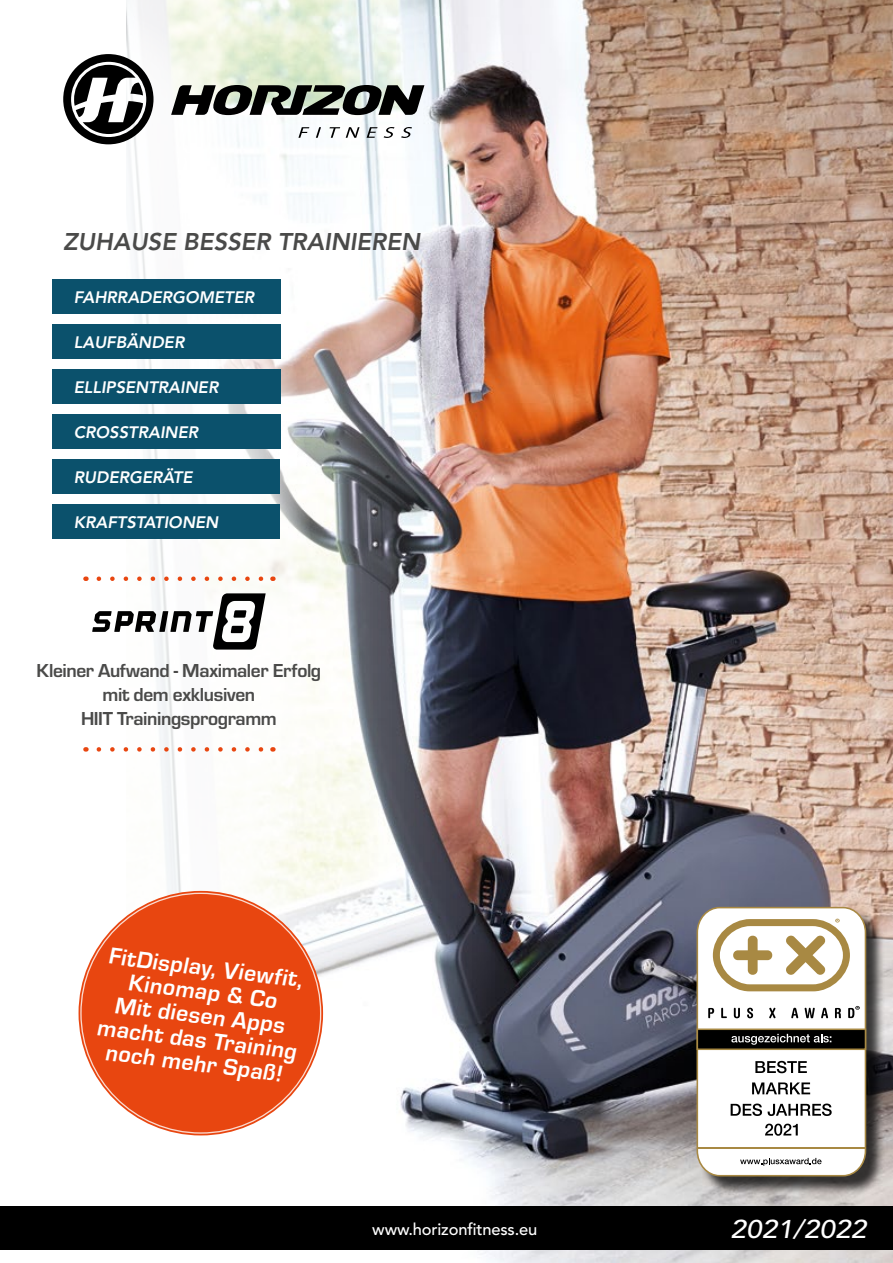
<style>
.page{position:relative;width:893px;height:1263px;background:#fff}
.page>*{position:absolute;margin:0;border:0;box-sizing:border-box;transform-origin:0 0}
.t1{font:italic 500 25.5px "Avenir LT Std";color:#fff;scale:1.1 1}
.t2{font:700 24px/24px "Eurostile";color:#fff;text-align:center}
.t3{font:italic 800 24px "Avenir LT Std";color:#4a4a49}
.t4{font:700 19.5px/24px "Eurostile";letter-spacing:-.02em;color:#4a4a49;text-align:center}
.t5{font:italic 800 16.5px "Avenir LT Std";color:#fff}
.t6{font:500 16.5px "Avenir LT Std";letter-spacing:-.01em;color:#fff}
</style>
<div class="page">
<img style="left:126px;top:0;width:767px;height:1263px">
<svg style="left:52px;top:11px;width:260px;height:1195px"></svg>
<div style="left:53px;top:279px;width:228px;height:34px;background:#0b516c"></div>
<div style="left:53px;top:460px;width:227px;height:34px;background:#0b516c"></div>
<div style="left:53px;top:324px;width:228px;height:34px;background:#0b516c"></div>
<div style="left:53px;top:369px;width:228px;height:34px;background:#0b516c"></div>
<div style="left:53px;top:415px;width:228px;height:34px;background:#0b516c"></div>
<svg style="left:92px;top:593px;width:174px;height:57px"></svg>
<div style="left:53px;top:505px;width:227px;height:34px;background:#0b516c"></div>
<svg style="left:99px;top:747px;width:167px;height:5px"></svg>
<svg style="left:99px;top:576px;width:167px;height:5px"></svg>
<div style="left:79px;top:891px;width:244px;height:244px;background:#e84610;border-radius:50%"></div>
<div style="left:699px;top:910px;width:185px;height:285px;background:#000;opacity:.75"></div>
<svg style="left:696px;top:907px;width:170px;height:269px"></svg>
<div style="left:696px;top:1028px;width:170px;height:22px;background:#000;border:2px solid #a88943"></div>
<svg style="left:708px;top:1008px;width:6px;height:10px"></svg>
<svg style="left:721px;top:1008px;width:6px;height:10px"></svg>
<svg style="left:734px;top:1008px;width:6px;height:10px"></svg>
<svg style="left:747px;top:1008px;width:6px;height:10px"></svg>
<svg style="left:769px;top:1008px;width:6px;height:10px"></svg>
<svg style="left:791px;top:1008px;width:7px;height:10px"></svg>
<svg style="left:805px;top:1008px;width:10px;height:10px"></svg>
<svg style="left:821px;top:1008px;width:7px;height:10px"></svg>
<svg style="left:835px;top:1008px;width:6px;height:10px"></svg>
<svg style="left:848px;top:1006px;width:12px;height:12px"></svg>
<svg style="left:713px;top:919px;width:137px;height:72px"></svg>
<hr style="left:698px;top:1147px;width:168px;height:2px;background:#a88943">
<svg style="left:740px;top:1158px;width:82px;height:8px"></svg>
<svg style="left:731px;top:1034px;width:100px;height:11px"></svg>
<svg style="left:755px;top:1061px;width:52px;height:12px"></svg>
<svg style="left:752px;top:1082px;width:58px;height:12px"></svg>
<svg style="left:731px;top:1103px;width:31px;height:13px"></svg>
<svg style="left:768px;top:1103px;width:64px;height:13px"></svg>
<svg style="left:765px;top:1124px;width:33px;height:12px"></svg>
<svg style="left:63px;top:54px;width:361px;height:90px"></svg>
<div style="left:0;top:1206px;width:893px;height:44px;background:#000"></div>
<h2 class="t3" style="left:63px;top:228px;width:358px">ZUHAUSE BESSER TRAINIEREN</h2>
<p class="t5" style="left:74px;top:288px;width:182px">FAHRRADERGOMETER</p>
<p class="t5" style="left:74px;top:333px;width:112px">LAUFBÄNDER</p>
<p class="t5" style="left:74px;top:378px;width:146px">ELLIPSENTRAINER</p>
<p class="t5" style="left:74px;top:423px;width:126px">CROSSTRAINER</p>
<p class="t5" style="left:74px;top:468px;width:120px">RUDERGERÄTE</p>
<p class="t5" style="left:74px;top:513px;width:146px">KRAFTSTATIONEN</p>
<p class="t4" style="left:37px;top:657px;width:286px">Kleiner Aufwand - Maximaler Erfolg mit dem exklusiven<br>HIIT Trainingsprogramm</p>
<h2 class="t2" style="left:108px;top:942px;width:202px;rotate:7deg">FitDisplay, Viewfit,<br>Kinomap &amp; Co<br>Mit diesen Apps macht das Training noch mehr Spaß!</h2>
<p class="t6" style="left:372px;top:1219px;width:166px">www.horizonfitness.eu</p>
<h1 class="t1" style="left:731px;top:1214px;width:125px">2021/2022</h1>
</div>
